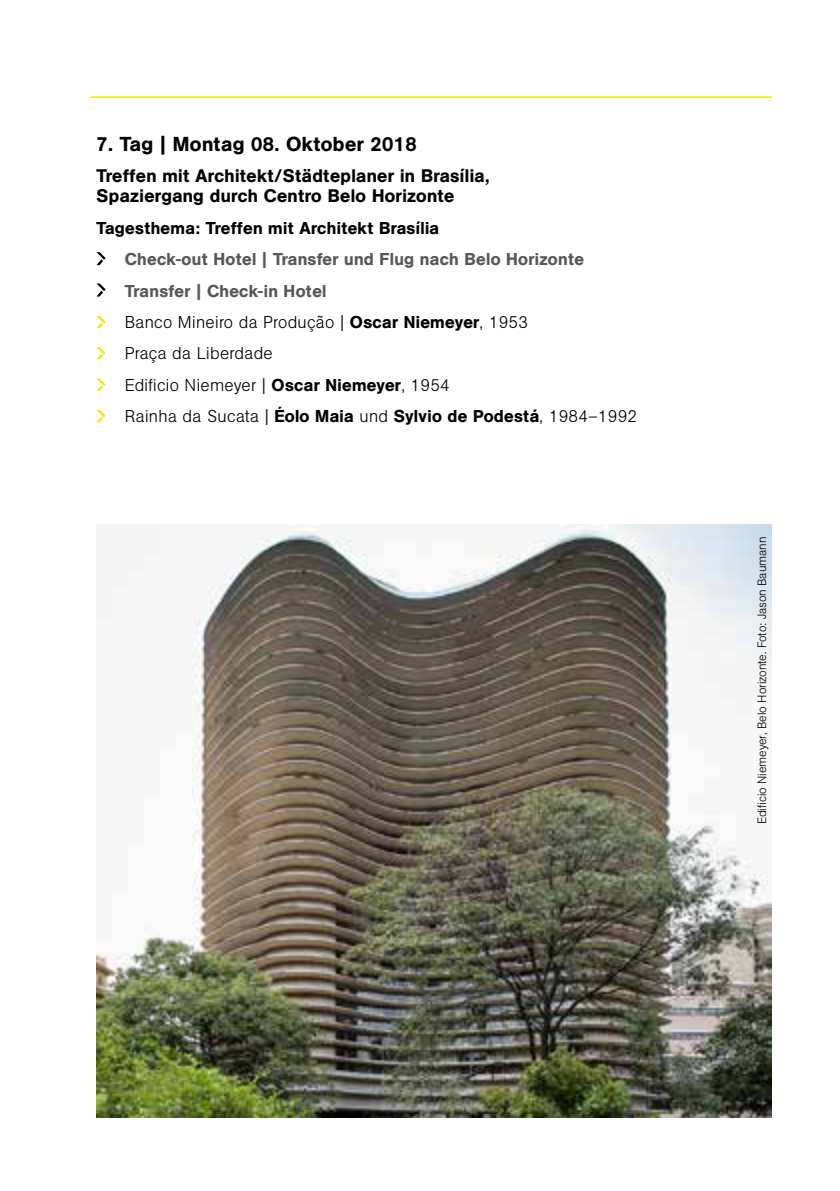
<style>
.page{position:relative;width:840px;height:1191px;background:#fff}
.page>*{position:absolute;margin:0;border:0;box-sizing:border-box;transform-origin:0 0}
.t1{font:500 20px "AG Book Pro";letter-spacing:.02em;color:#000}
.t2{font:500 18px/20px "AG Book Pro";letter-spacing:.02em;color:#000}
.t3{font:300 17px/31.4px "AG Book Pro";letter-spacing:.02em;color:#000}
.t4{font:500 17px "AG Book Pro";letter-spacing:.02em;color:#000}
.t5{font:300 12px "AG Book Pro";color:#000}
.s1{font-weight:500;color:#58585a}
.s2{font-weight:500}
</style>
<div class="page">
<hr style="left:91px;top:96px;width:680px;height:2px;background:#f5e500">
<svg style="left:96px;top:252px;width:10px;height:13px"></svg>
<svg style="left:96px;top:283px;width:10px;height:13px"></svg>
<svg style="left:96px;top:316px;width:10px;height:12px"></svg>
<svg style="left:96px;top:347px;width:10px;height:12px"></svg>
<svg style="left:96px;top:378px;width:10px;height:12px"></svg>
<svg style="left:96px;top:410px;width:10px;height:12px"></svg>
<img style="left:96px;top:524px;width:675px;height:593px">
<p class="t1" style="left:96px;top:131px;width:321px">7. Tag | Montag 08. Oktober 2018</p>
<p class="t2" style="left:96px;top:166px;width:394px">Treffen mit Architekt/Städteplaner in Brasília,<br>Spaziergang durch Centro Belo Horizonte</p>
<p class="t4" style="left:96px;top:217px;width:344px">Tagesthema: Treffen mit Architekt Brasília</p>
<p class="t3" style="left:125px;top:243px;width:513px"><span class="s1">Check-out Hotel | Transfer und Flug nach Belo Horizonte Transfer | Check-in Hotel<br></span>Banco Mineiro da Produção | <span class="s2">Oscar Niemeyer</span>, 1953<br>Praça da Liberdade<br>Edificio Niemeyer | <span class="s2">Oscar Niemeyer</span>, 1954<br>Rainha da Sucata | <span class="s2">Éolo Maia</span> und <span class="s2">Sylvio de Podestá</span>, 1984–1992</p>
<p class="t5" style="left:753px;top:824px;width:289px;rotate:-90deg">Edificio Niemeyer, Belo Horizonte. Foto: Jason Baumann</p>
</div>
